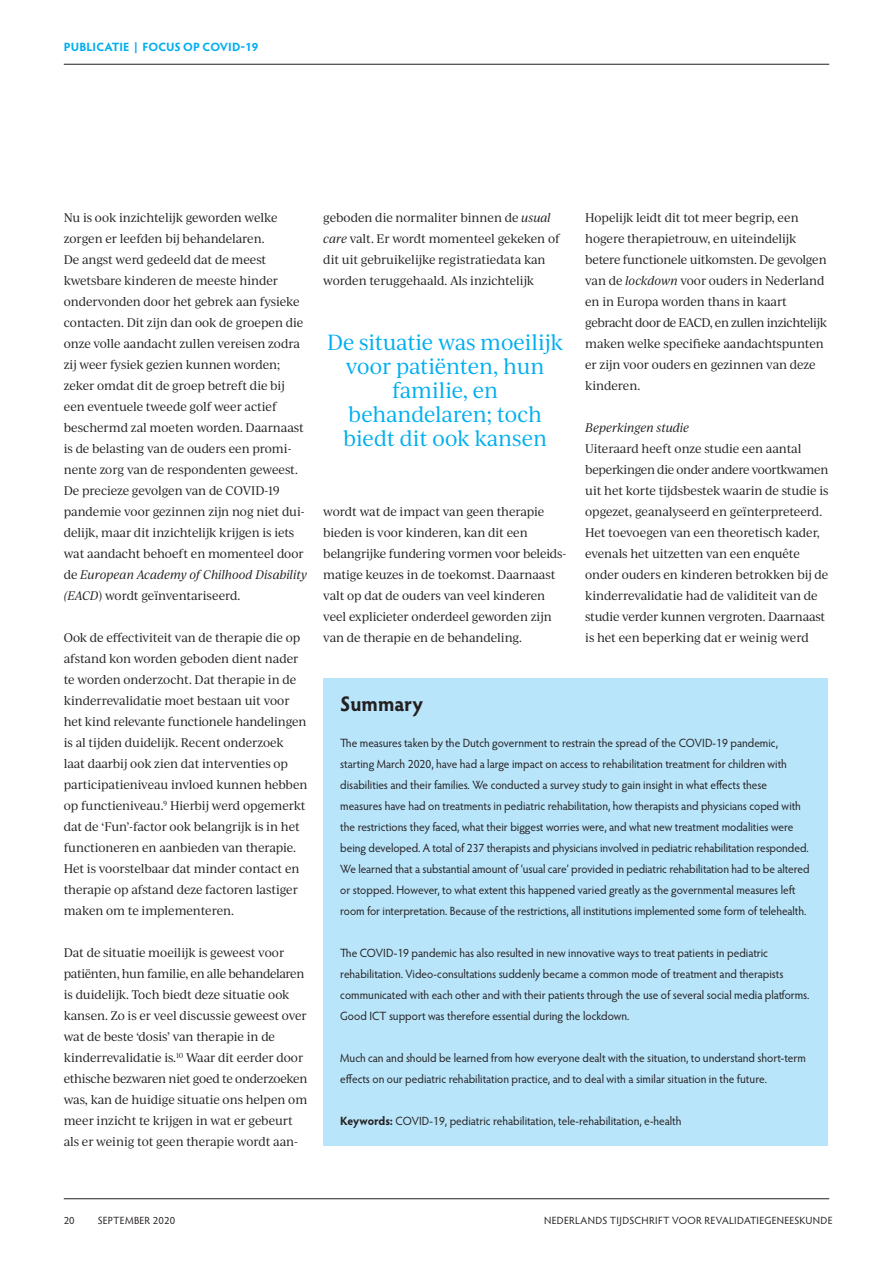
<style>
.page{position:relative;width:893px;height:1263px;background:#fff}
.page>*{position:absolute;margin:0;border:0;box-sizing:border-box;transform-origin:0 0}
.t1{font:21px/24px "Ivy Journal";letter-spacing:-.01em;color:#00aeef;text-align:center;scale:.95 1}
.Kaderkop{font:700 21px "Hypatia Sans Pro";color:#231f20;scale:.95 1}
.Body{font:12px/21px "Ivy Journal";letter-spacing:-.015em;color:#231f20;scale:.95 1}
.Kadertekst{font:12px/21px "Hypatia Sans Pro";letter-spacing:-.005em;color:#231f20;scale:.95 1}
.Rubriek{font:700 12px "Hypatia Sans Pro";letter-spacing:.01em;color:#00aeef}
.Body_cursief{font:italic 12px "Ivy Journal";color:#231f20;scale:.95 1}
.t2{font:10.5px "Hypatia Sans Pro";letter-spacing:.02em;color:#231f20}
.s1{font-style:italic}
.s2{font-weight:700}
</style>
<div class="page">
<hr style="left:64px;top:1198px;width:765px;height:1px;background:#231f20">
<hr style="left:64px;top:64px;width:765px;height:1px;background:#231f20">
<div style="left:323px;top:679px;width:505px;height:467px;background:#b9e5fa"></div>
<p class="Rubriek" style="left:64px;top:38px;width:196px">PUBLICATIE | FOCUS OP COVID-19</p>
<p class="Body" style="left:64px;top:207px;width:258px">Nu is ook inzichtelijk geworden welke zorgen er leefden bij behandelaren.<br>De angst werd gedeeld dat de meest kwetsbare kinderen de meeste hinder ondervonden door het gebrek aan fysieke contacten. Dit zijn dan ook de groepen die onze volle aandacht zullen vereisen zodra zij weer fysiek gezien kunnen worden; zeker omdat dit de groep betreft die bij een eventuele tweede golf weer actief beschermd zal moeten worden. Daarnaast is de belasting van de ouders een promi&shy;nente zorg van de respondenten geweest.<br>De precieze gevolgen van de COVID-19 pandemie voor gezinnen zijn nog niet dui&shy;delijk, maar dit inzichtelijk krijgen is iets wat aandacht behoeft en momenteel door de <span class="s1">European Academy of Chilhood Disability (EACD</span>) wordt geïnventariseerd.</p>
<p class="Body" style="left:64px;top:627px;width:258px">Ook de effectiviteit van de therapie die op afstand kon worden geboden dient nader te worden onderzocht. Dat therapie in de kinderrevalidatie moet bestaan uit voor het kind relevante functionele handelingen is al tijden duidelijk. Recent onderzoek laat daarbij ook zien dat interventies op participatieniveau invloed kunnen hebben op functieniveau.<sup>9</sup> Hierbij werd opgemerkt dat de ‘Fun’-factor ook belangrijk is in het functioneren en aanbieden van therapie.<br>Het is voorstelbaar dat minder contact en therapie op afstand deze factoren lastiger maken om te implementeren.</p>
<p class="Body" style="left:64px;top:942px;width:258px">Dat de situatie moeilijk is geweest voor patiënten, hun familie, en alle behandelaren is duidelijk. Toch biedt deze situatie ook kansen. Zo is er veel discussie geweest over wat de beste ‘dosis’ van therapie in de kinderrevalidatie is.<sup>10</sup> Waar dit eerder door ethische bezwaren niet goed te onderzoeken was, kan de huidige situatie ons helpen om meer inzicht te krijgen in wat er gebeurt als er weinig tot geen therapie wordt aan-</p>
<p class="Body" style="left:323px;top:207px;width:250px">geboden die normaliter binnen de <span class="s1">usual care</span> valt. Er wordt momenteel gekeken of dit uit gebruikelijke registratiedata kan worden teruggehaald. Als inzichtelijk</p>
<p class="t1" style="left:327px;top:329px;width:250px">De situatie was moeilijk voor patiënten, hun familie, en behandelaren; toch biedt dit ook kansen</p>
<p class="Body" style="left:323px;top:501px;width:256px">wordt wat de impact van geen therapie bieden is voor kinderen, kan dit een belangrijke fundering vormen voor beleids&shy;matige keuzes in de toekomst. Daarnaast valt op dat de ouders van veel kinderen veel explicieter onderdeel geworden zijn van de therapie en de behandeling.</p>
<p class="Body" style="left:585px;top:207px;width:256px">Hopelijk leidt dit tot meer begrip, een hogere therapietrouw, en uiteindelijk betere functionele uitkomsten. De gevolgen van de <span class="s1">lockdown</span> voor ouders in Nederland en in Europa worden thans in kaart gebracht door de EACD, en zullen inzichtelijk maken welke specifieke aandachtspunten er zijn voor ouders en gezinnen van deze kinderen.</p>
<p class="Body_cursief" style="left:585px;top:419px;width:111px">Beperkingen studie</p>
<p class="Body" style="left:585px;top:438px;width:258px">Uiteraard heeft onze studie een aantal beperkingen die onder andere voortkwamen uit het korte tijdsbestek waarin de studie is opgezet, geanalyseerd en geïnterpreteerd.<br>Het toevoegen van een theoretisch kader, evenals het uitzetten van een enquête onder ouders en kinderen betrokken bij de kinderrevalidatie had de validiteit van de studie verder kunnen vergroten. Daarnaast is het een beperking dat er weinig werd</p>
<p class="Kaderkop" style="left:340px;top:689px;width:88px">Summary</p>
<p class="Kadertekst" style="left:340px;top:732px;width:495px">The measures taken by the Dutch government to restrain the spread of the COVID-19 pandemic, starting March 2020, have had a large impact on access to rehabilitation treatment for children with disabilities and their families. We conducted a survey study to gain insight in what effects these measures have had on treatments in pediatric rehabilitation, how therapists and physicians coped with the restrictions they faced, what their biggest worries were, and what new treatment modalities were being developed. A total of 237 therapists and physicians involved in pediatric rehabilitation responded.<br>We learned that a substantial amount of ‘usual care’ provided in pediatric rehabilitation had to be altered or stopped. However, to what extent this happened varied greatly as the governmental measures left room for interpretation. Because of the restrictions, all institutions implemented some form of telehealth.</p>
<p class="Kadertekst" style="left:340px;top:942px;width:495px">The COVID-19 pandemic has also resulted in new innovative ways to treat patients in pediatric rehabilitation. Video-consultations suddenly became a common mode of treatment and therapists communicated with each other and with their patients through the use of several social media platforms.<br>Good ICT support was therefore essential during the lockdown.</p>
<p class="Kadertekst" style="left:340px;top:1047px;width:492px">Much can and should be learned from how everyone dealt with the situation, to understand short-term effects on our pediatric rehabilitation practice, and to deal with a similar situation in the future.</p>
<p class="Kadertekst" style="left:340px;top:1110px;width:361px"><span class="s2">Keywords:</span> COVID-19, pediatric rehabilitation, tele-rehabilitation, e-health</p>
<p class="t2" style="left:64px;top:1213px;width:12px">20</p>
<p class="t2" style="left:98px;top:1213px;width:79px">SEPTEMBER 2020</p>
<p class="t2" style="left:544px;top:1213px;width:290px">NEDERLANDS TIJDSCHRIFT VOOR REVALIDATIEGENEESKUNDE</p>
</div>
